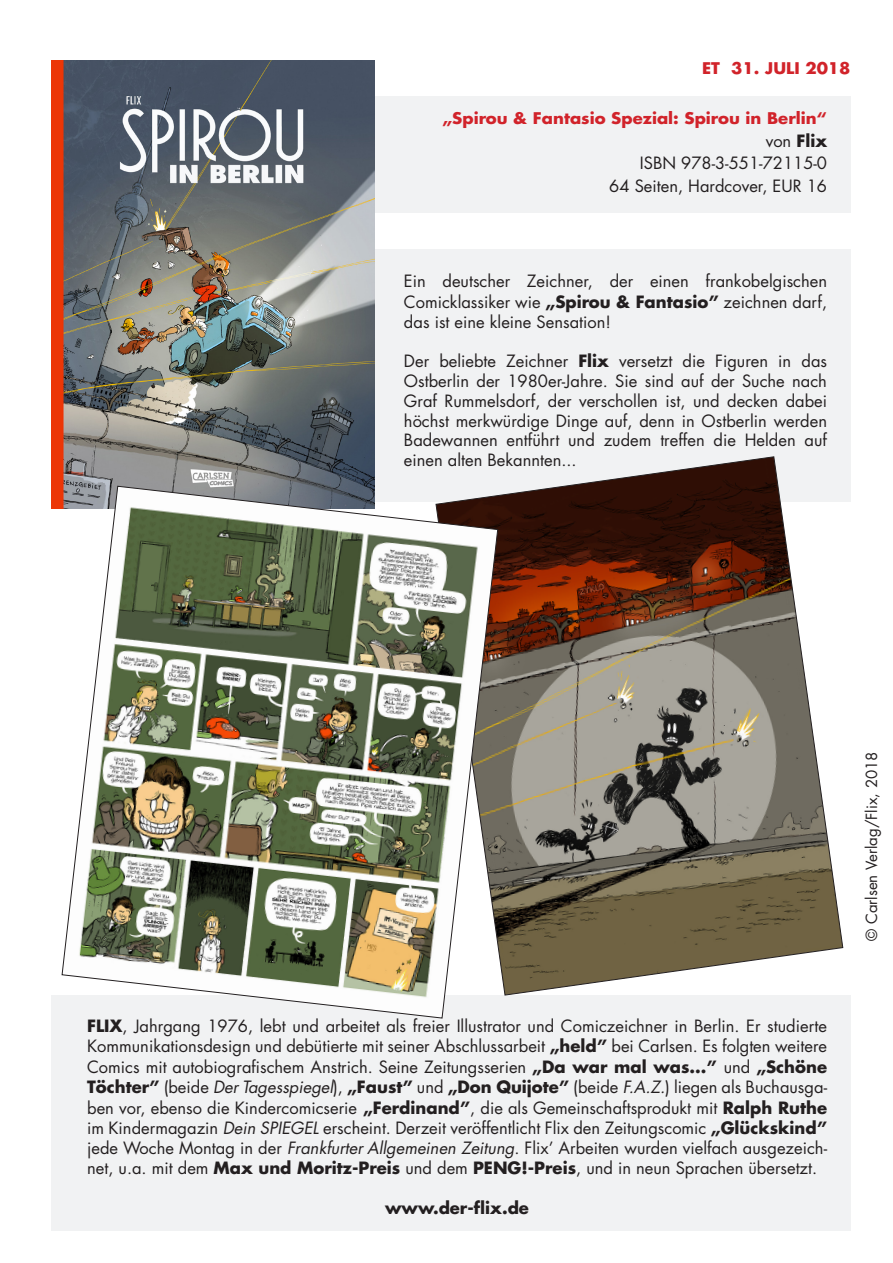
<style>
.page{position:relative;width:893px;height:1263px;background:#fff}
.page>*{position:absolute;margin:0;border:0;box-sizing:border-box;transform-origin:0 0}
.t1{font:16.5px/20.4px "Futura";color:#231f20;text-align:justify}
.t2{font:700 16.5px "Futura";color:#231f20}
.t3{font:700 15.6px "Futura";color:#d1232a;scale:1.05 1}
.t4{font:15px "Futura";color:#231f20}
.s1{font-weight:400}
.s2{font-weight:700}
.s3{font-style:italic}
</style>
<div class="page">
<div style="left:264px;top:249px;width:587px;height:253px;background:#f0f1f2"></div>
<div style="left:95px;top:96px;width:756px;height:117px;background:#f0f1f2"></div>
<img style="left:52px;top:60px;width:323px;height:449px">
<div style="left:52px;top:995px;width:799px;height:236px;background:#f0f1f2"></div>
<svg style="left:499px;top:456px;width:344px;height:539px"></svg>
<svg style="left:61px;top:485px;width:438px;height:534px"></svg>
<p class="t3" style="left:702px;top:57px;width:143px">ET 31. JULI 2018</p>
<p class="t3" style="left:442px;top:107px;width:368px">„Spirou &amp; Fantasio Spezial: Spirou in Berlin“</p>
<p class="t2" style="left:766px;top:129px;width:63px"><span class="s1">von</span> Flix</p>
<p class="t1" style="left:640px;top:153px;width:189px">ISBN 978-3-551-72115-0</p>
<p class="t1" style="left:609px;top:175px;width:219px">64 Seiten, Hardcover, EUR 16</p>
<p class="t1" style="left:404px;top:271px;width:425px">Ein deutscher Zeichner, der einen frankobelgischen Comicklassiker wie <span class="s2">„Spirou &amp; Fantasio”</span> zeichnen darf, das ist eine kleine Sensation!</p>
<p class="t1" style="left:404px;top:351px;width:425px;line-height:19.8px">Der beliebte Zeichner <span class="s2">Flix</span> versetzt die Figuren in das Ostberlin der 1980er-Jahre. Sie sind auf der Suche nach Graf Rummelsdorf, der verschollen ist, und decken dabei höchst merkwürdige Dinge auf, denn in Ostberlin werden Badewannen entführt und zudem treffen die Helden auf einen alten Bekannten...</p>
<p class="t1" style="left:87px;top:1015px;width:741px"><span class="s2">FLIX</span>, Jahrgang 1976, lebt und arbeitet als freier Illustrator und Comiczeichner in Berlin. Er studierte Kommunikationsdesign und debütierte mit seiner Abschlussarbeit <span class="s2">„held”</span> bei Carlsen. Es folgten weitere Comics mit autobiografischem Anstrich. Seine Zeitungsserien <span class="s2">„Da war mal was...”</span> und <span class="s2">„Schöne Töchter”</span> (beide <span class="s3">Der Tagesspiegel</span>), <span class="s2">„Faust”</span> und <span class="s2">„Don Quijote”</span> (beide <span class="s3">F.A.Z.</span>) liegen als Buchausga&shy;ben vor, ebenso die Kindercomicserie <span class="s2">„Ferdinand”</span>, die als Gemeinschaftsprodukt mit <span class="s2">Ralph Ruthe </span>im Kindermagazin <span class="s3">Dein SPIEGEL</span> erscheint. Derzeit veröffentlicht Flix den Zeitungscomic <span class="s2">„Glückskind” </span>jede Woche Montag in der <span class="s3">Frankfurter Allgemeinen Zeitung</span>. Flix’ Arbeiten wurden vielfach ausgezeich&shy;net, u.a. mit dem <span class="s2">Max und Moritz-Preis</span> und dem <span class="s2">PENG!-Preis</span>, und in neun Sprachen übersetzt.</p>
<p class="t2" style="left:385px;top:1196px;width:145px">www.der-flix.de</p>
<p class="t4" style="left:861px;top:941px;width:191px;rotate:-90deg">© Carlsen Verlag/Flix, 2018</p>
</div>
